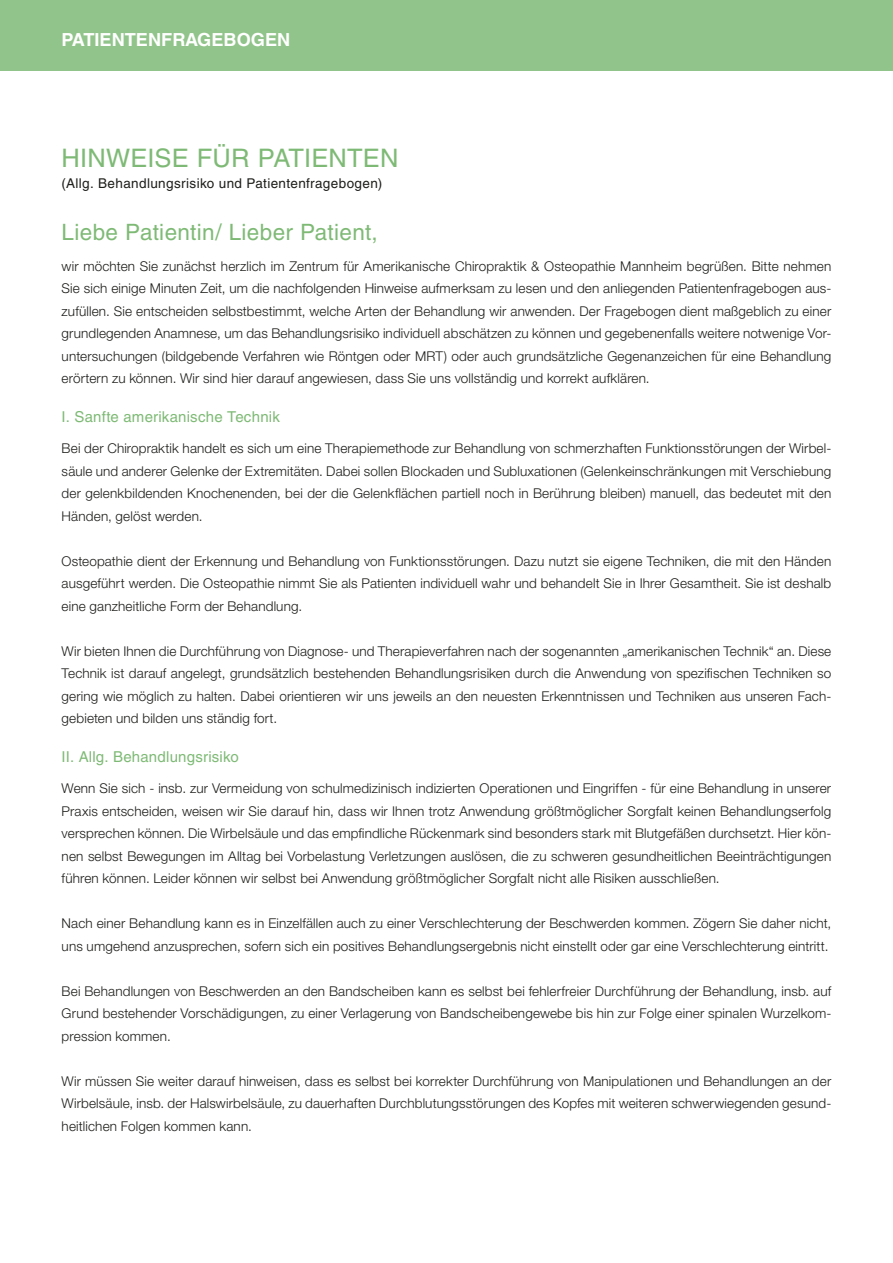
<style>
.page{position:relative;width:893px;height:1263px;background:#fff}
.page>*{position:absolute;margin:0;border:0;box-sizing:border-box;transform-origin:0 0}
.t1{font:25.5px "Helvetica LT Std";letter-spacing:.005em;color:#7eba75}
.t2{font:22.5px "Helvetica LT Std";letter-spacing:.015em;color:#7eba75}
.t3{font:700 18px "Helvetica LT Std";color:#fff}
.t4{font:15px "Helvetica LT Std";letter-spacing:.015em;color:#7eba75}
.t5{font:300 13.5px/22.5px "Helvetica Neue LT Pro";letter-spacing:.01em;color:#1e1e1b;text-align:justify}
.t6{font:13.5px "Helvetica LT Std";letter-spacing:.03em;color:#1e1e1b}
</style>
<div class="page">
<div style="left:0;top:0;width:893px;height:70px;background:#91c48a"></div>
<h3 class="t3" style="left:62px;top:29px;width:230px">PATIENTENFRAGEBOGEN</h3>
<h1 class="t1" style="left:62px;top:143px;width:338px">HINWEISE FÜR PATIENTEN</h1>
<p class="t6" style="left:62px;top:175px;width:322px">(Allg. Behandlungsrisiko und Patientenfragebogen)</p>
<h2 class="t2" style="left:62px;top:219px;width:318px">Liebe Patientin/ Lieber Patient,</h2>
<p class="t5" style="left:62px;top:254px;width:771px">wir möchten Sie zunächst herzlich im Zentrum für Amerikanische Chiropraktik &amp; Osteopathie Mannheim begrüßen. Bitte nehmen Sie sich einige Minuten Zeit, um die nachfolgenden Hinweise aufmerksam zu lesen und den anliegenden Patientenfragebogen aus&shy;zufüllen. Sie entscheiden selbstbestimmt, welche Arten der Behandlung wir anwenden. Der Fragebogen dient maßgeblich zu einer grundlegenden Anamnese, um das Behandlungsrisiko individuell abschätzen zu können und gegebenenfalls weitere notwenige Vor&shy;untersuchungen (bildgebende Verfahren wie Röntgen oder MRT) oder auch grundsätzliche Gegenanzeichen für eine Behandlung erörtern zu können. Wir sind hier darauf angewiesen, dass Sie uns vollständig und korrekt aufklären.</p>
<p class="t4" style="left:62px;top:408px;width:220px">I. Sanfte amerikanische Technik</p>
<p class="t5" style="left:62px;top:437px;width:771px">Bei der Chiropraktik handelt es sich um eine Therapiemethode zur Behandlung von schmerzhaften Funktionsstörungen der Wirbel&shy;säule und anderer Gelenke der Extremitäten. Dabei sollen Blockaden und Subluxationen (Gelenkeinschränkungen mit Verschiebung der gelenkbildenden Knochenenden, bei der die Gelenkflächen partiell noch in Berührung bleiben) manuell, das bedeutet mit den Händen, gelöst werden.</p>
<p class="t5" style="left:62px;top:549px;width:771px">Osteopathie dient der Erkennung und Behandlung von Funktionsstörungen. Dazu nutzt sie eigene Techniken, die mit den Händen ausgeführt werden. Die Osteopathie nimmt Sie als Patienten individuell wahr und behandelt Sie in Ihrer Gesamtheit. Sie ist deshalb eine ganzheitliche Form der Behandlung.</p>
<p class="t5" style="left:62px;top:639px;width:771px">Wir bieten Ihnen die Durchführung von Diagnose- und Therapieverfahren nach der sogenannten „amerikanischen Technik“ an. Diese Technik ist darauf angelegt, grundsätzlich bestehenden Behandlungsrisiken durch die Anwendung von spezifischen Techniken so gering wie möglich zu halten. Dabei orientieren wir uns jeweils an den neuesten Erkenntnissen und Techniken aus unseren Fach&shy;gebieten und bilden uns ständig fort.</p>
<p class="t4" style="left:62px;top:748px;width:179px">II. Allg. Behandlungsrisiko</p>
<p class="t5" style="left:62px;top:777px;width:771px">Wenn Sie sich - insb. zur Vermeidung von schulmedizinisch indizierten Operationen und Eingriffen - für eine Behandlung in unserer Praxis entscheiden, weisen wir Sie darauf hin, dass wir Ihnen trotz Anwendung größtmöglicher Sorgfalt keinen Behandlungserfolg versprechen können. Die Wirbelsäule und das empfindliche Rückenmark sind besonders stark mit Blutgefäßen durchsetzt. Hier kön&shy;nen selbst Bewegungen im Alltag bei Vorbelastung Verletzungen auslösen, die zu schweren gesundheitlichen Beeinträchtigungen führen können. Leider können wir selbst bei Anwendung größtmöglicher Sorgfalt nicht alle Risiken ausschließen.</p>
<p class="t5" style="left:62px;top:912px;width:771px">Nach einer Behandlung kann es in Einzelfällen auch zu einer Verschlechterung der Beschwerden kommen. Zögern Sie daher nicht, uns umgehend anzusprechen, sofern sich ein positives Behandlungsergebnis nicht einstellt oder gar eine Verschlechterung eintritt.</p>
<p class="t5" style="left:62px;top:979px;width:771px">Bei Behandlungen von Beschwerden an den Bandscheiben kann es selbst bei fehlerfreier Durchführung der Behandlung, insb. auf Grund bestehender Vorschädigungen, zu einer Verlagerung von Bandscheibengewebe bis hin zur Folge einer spinalen Wurzelkom&shy;pression kommen.</p>
<p class="t5" style="left:62px;top:1069px;width:771px">Wir müssen Sie weiter darauf hinweisen, dass es selbst bei korrekter Durchführung von Manipulationen und Behandlungen an der Wirbelsäule, insb. der Halswirbelsäule, zu dauerhaften Durchblutungsstörungen des Kopfes mit weiteren schwerwiegenden gesund&shy;heitlichen Folgen kommen kann.</p>
</div>
